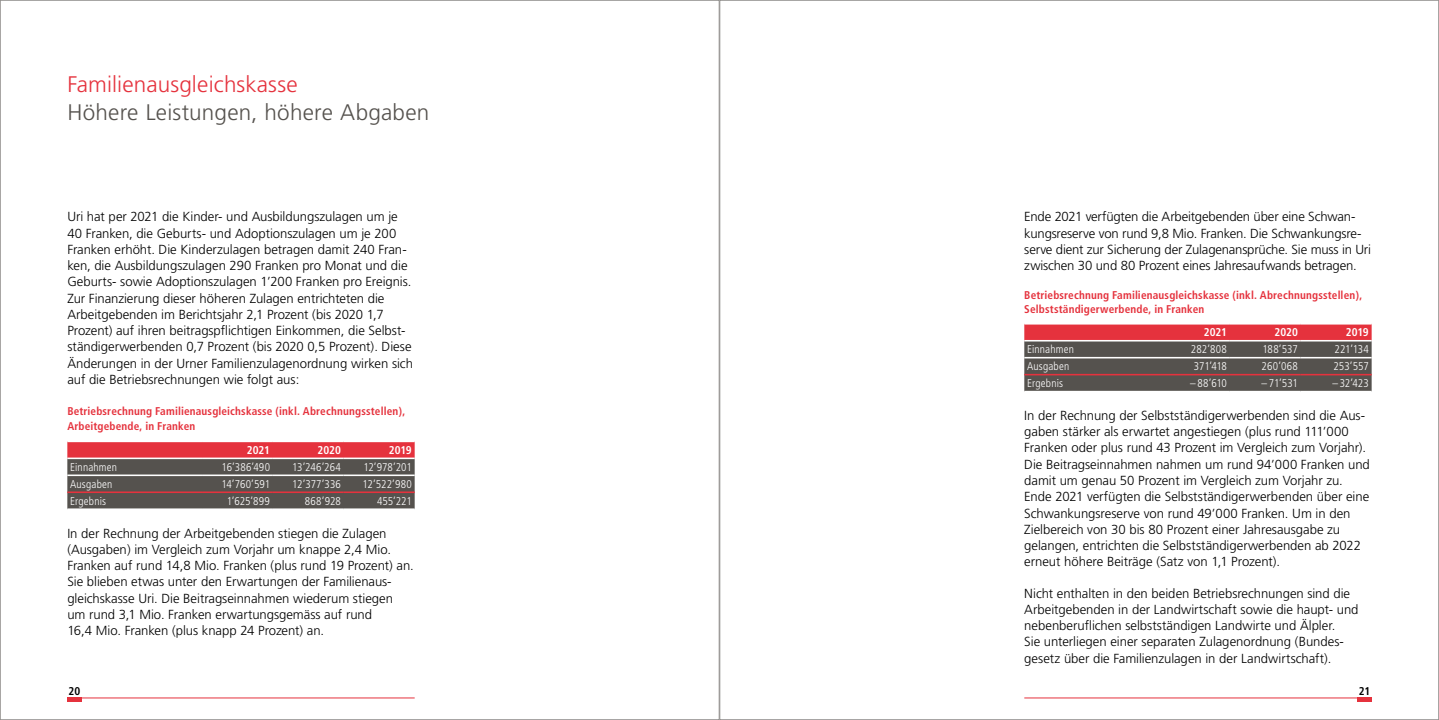
<style>
.page{position:relative;width:1439px;height:720px;background:#fff}
.page>*{position:absolute;margin:0;border:0;box-sizing:border-box;transform-origin:0 0}
.t1{font:300 22.5px "Frutiger";letter-spacing:.01em;color:#55524e}
.t2{font:300 22.5px "Frutiger";letter-spacing:.005em;color:#e5323d}
.t3{font:300 13.12px/16.2px "Frutiger";letter-spacing:-.005em;color:#000}
.t4{font:300 condensed 11.25px "Frutiger";letter-spacing:.01em;color:#fff}
.t5{font:700 condensed 11.25px/15px "Frutiger";letter-spacing:.015em;color:#e5323d}
.t6{font:700 condensed 11.25px "Frutiger";letter-spacing:-.01em;color:#fff}
.t7{font:700 condensed 11.25px "Frutiger";color:#000}
</style>
<div class="page">
<hr style="left:1024px;top:697px;width:347px;height:1px;background:#e5323d">
<hr style="left:67px;top:697px;width:348px;height:1px;background:#e5323d">
<hr style="left:1357px;top:697px;width:14px;height:4px;background:#e5323d">
<hr style="left:67px;top:697px;width:14px;height:4px;background:#e5323d">
<svg style="left:67px;top:442px;width:348px;height:66px;background:#7a4b4b"></svg>
<hr style="left:67px;top:457px;width:135px;height:2px;background:#fff">
<hr style="left:202px;top:457px;width:71px;height:2px;background:#fff">
<hr style="left:273px;top:457px;width:71px;height:2px;background:#fff">
<hr style="left:344px;top:457px;width:71px;height:2px;background:#fff">
<hr style="left:67px;top:474px;width:135px;height:2px;background:#fff">
<hr style="left:202px;top:474px;width:71px;height:2px;background:#fff">
<hr style="left:273px;top:474px;width:71px;height:2px;background:#fff">
<hr style="left:344px;top:474px;width:71px;height:2px;background:#fff">
<hr style="left:67px;top:491px;width:135px;height:2px;background:#e5323d">
<hr style="left:202px;top:491px;width:71px;height:2px;background:#e5323d">
<hr style="left:273px;top:491px;width:71px;height:2px;background:#e5323d">
<hr style="left:344px;top:491px;width:71px;height:2px;background:#e5323d">
<svg style="left:1024px;top:324px;width:347px;height:66px;background:#7e4e4e"></svg>
<hr style="left:1024px;top:340px;width:135px;height:1px;background:#fff">
<hr style="left:1159px;top:340px;width:71px;height:1px;background:#fff">
<hr style="left:1230px;top:340px;width:70px;height:1px;background:#fff">
<hr style="left:1300px;top:340px;width:71px;height:1px;background:#fff">
<hr style="left:1024px;top:357px;width:135px;height:1px;background:#fff">
<hr style="left:1159px;top:357px;width:71px;height:1px;background:#fff">
<hr style="left:1230px;top:357px;width:70px;height:1px;background:#fff">
<hr style="left:1300px;top:357px;width:71px;height:1px;background:#fff">
<hr style="left:1024px;top:374px;width:135px;height:1px;background:#e5323d">
<hr style="left:1159px;top:374px;width:71px;height:1px;background:#e5323d">
<hr style="left:1230px;top:374px;width:70px;height:1px;background:#e5323d">
<hr style="left:1300px;top:374px;width:71px;height:1px;background:#e5323d">
<h1 class="t2" style="left:67px;top:72px;width:232px">Familienausgleichskasse</h1>
<h1 class="t1" style="left:67px;top:99px;width:364px">Höhere Leistungen, höhere Abgaben</h1>
<p class="t3" style="left:67px;top:208px;width:347px">Uri hat per 2021 die Kinder- und Ausbildungszulagen um je 40 Franken, die Geburts- und Adoptionszulagen um je 200<br>Franken erhöht. Die Kinderzulagen betragen damit 240 Fran&shy;ken, die Ausbildungszulagen 290 Franken pro Monat und die Geburts- sowie Adoptionszulagen 1’200 Franken pro Ereignis.<br>Zur Finanzierung dieser höheren Zulagen entrichteten die Arbeitgebenden im Berichtsjahr 2,1 Prozent (bis 2020 1,7<br>Prozent) auf ihren beitragspflichtigen Einkommen, die Selbst&shy;ständigerwerbenden 0,7 Prozent (bis 2020 0,5 Prozent). Diese Änderungen in der Urner Familienzulagenordnung wirken sich auf die Betriebsrechnungen wie folgt aus:</p>
<p class="t5" style="left:67px;top:403px;width:340px">Betriebsrechnung Familienausgleichskasse (inkl. Abrechnungsstellen),<br>Arbeitgebende, in Franken</p>
<p class="t6" style="left:247px;top:443px;width:25px">2021</p>
<p class="t6" style="left:317px;top:443px;width:25px">2020</p>
<p class="t6" style="left:389px;top:443px;width:24px">2019</p>
<p class="t4" style="left:70px;top:460px;width:48px">Einnahmen</p>
<p class="t4" style="left:222px;top:460px;width:50px">16’386’490</p>
<p class="t4" style="left:292px;top:460px;width:50px">13’246’264</p>
<p class="t4" style="left:363px;top:460px;width:50px">12’978’201</p>
<p class="t4" style="left:70px;top:477px;width:44px">Ausgaben</p>
<p class="t4" style="left:221px;top:477px;width:50px">14’760’591</p>
<p class="t4" style="left:292px;top:477px;width:50px">12’377’336</p>
<p class="t4" style="left:363px;top:477px;width:51px">12’522’980</p>
<p class="t4" style="left:70px;top:494px;width:37px">Ergebnis</p>
<p class="t4" style="left:227px;top:494px;width:45px">1’625’899</p>
<p class="t4" style="left:305px;top:494px;width:38px">868’928</p>
<p class="t4" style="left:377px;top:494px;width:36px">455’221</p>
<p class="t3" style="left:67px;top:524px;width:348px">In der Rechnung der Arbeitgebenden stiegen die Zulagen (Ausgaben) im Vergleich zum Vorjahr um knappe 2,4 Mio.<br>Franken auf rund 14,8 Mio. Franken (plus rund 19 Prozent) an.<br>Sie blieben etwas unter den Erwartungen der Familienaus&shy;gleichskasse Uri. Die Beitragseinnahmen wiederum stiegen um rund 3,1 Mio. Franken erwartungsgemäss auf rund<br>16,4 Mio. Franken (plus knapp 24 Prozent) an.</p>
<p class="t3" style="left:1024px;top:208px;width:348px">Ende 2021 verfügten die Arbeitgebenden über eine Schwan&shy;kungsreserve von rund 9,8 Mio. Franken. Die Schwankungsre&shy;serve dient zur Sicherung der Zulagenansprüche. Sie muss in Uri zwischen 30 und 80 Prozent eines Jahresaufwands betragen.</p>
<p class="t5" style="left:1024px;top:288px;width:340px;line-height:13.8px">Betriebsrechnung Familienausgleichskasse (inkl. Abrechnungsstellen),<br>Selbstständigerwerbende, in Franken</p>
<p class="t6" style="left:1204px;top:326px;width:25px">2021</p>
<p class="t6" style="left:1274px;top:326px;width:25px">2020</p>
<p class="t6" style="left:1345px;top:326px;width:24px">2019</p>
<p class="t4" style="left:1027px;top:343px;width:48px">Einnahmen</p>
<p class="t4" style="left:1191px;top:343px;width:38px">282’808</p>
<p class="t4" style="left:1262px;top:343px;width:37px">188’537</p>
<p class="t4" style="left:1334px;top:343px;width:36px">221’134</p>
<p class="t4" style="left:1027px;top:360px;width:44px">Ausgaben</p>
<p class="t4" style="left:1194px;top:360px;width:35px">371’418</p>
<p class="t4" style="left:1261px;top:360px;width:38px">260’068</p>
<p class="t4" style="left:1333px;top:360px;width:37px">253’557</p>
<p class="t4" style="left:1027px;top:377px;width:37px">Ergebnis</p>
<p class="t4" style="left:1190px;top:377px;width:38px">– 88’610</p>
<p class="t4" style="left:1261px;top:377px;width:38px">– 71’531</p>
<p class="t4" style="left:1332px;top:377px;width:38px">– 32’423</p>
<p class="t3" style="left:1024px;top:407px;width:347px">In der Rechnung der Selbstständigerwerbenden sind die Aus&shy;gaben stärker als erwartet angestiegen (plus rund 111’000<br>Franken oder plus rund 43 Prozent im Vergleich zum Vorjahr).<br>Die Beitragseinnahmen nahmen um rund 94’000 Franken und damit um genau 50 Prozent im Vergleich zum Vorjahr zu.<br>Ende 2021 verfügten die Selbstständigerwerbenden über eine Schwankungsreserve von rund 49’000 Franken. Um in den Zielbereich von 30 bis 80 Prozent einer Jahresausgabe zu gelangen, entrichten die Selbstständigerwerbenden ab 2022 erneut höhere Beiträge (Satz von 1,1 Prozent).</p>
<p class="t3" style="left:1024px;top:584px;width:336px">Nicht enthalten in den beiden Betriebsrechnungen sind die Arbeitgebenden in der Landwirtschaft sowie die haupt- und nebenberuflichen selbstständigen Landwirte und Älpler.<br>Sie unterliegen einer separaten Zulagenordnung (Bundes&shy;gesetz über die Familienzulagen in der Landwirtschaft).</p>
<p class="t7" style="left:69px;top:683px;width:13px">20</p>
<p class="t7" style="left:1358px;top:683px;width:13px">21</p>
</div>
